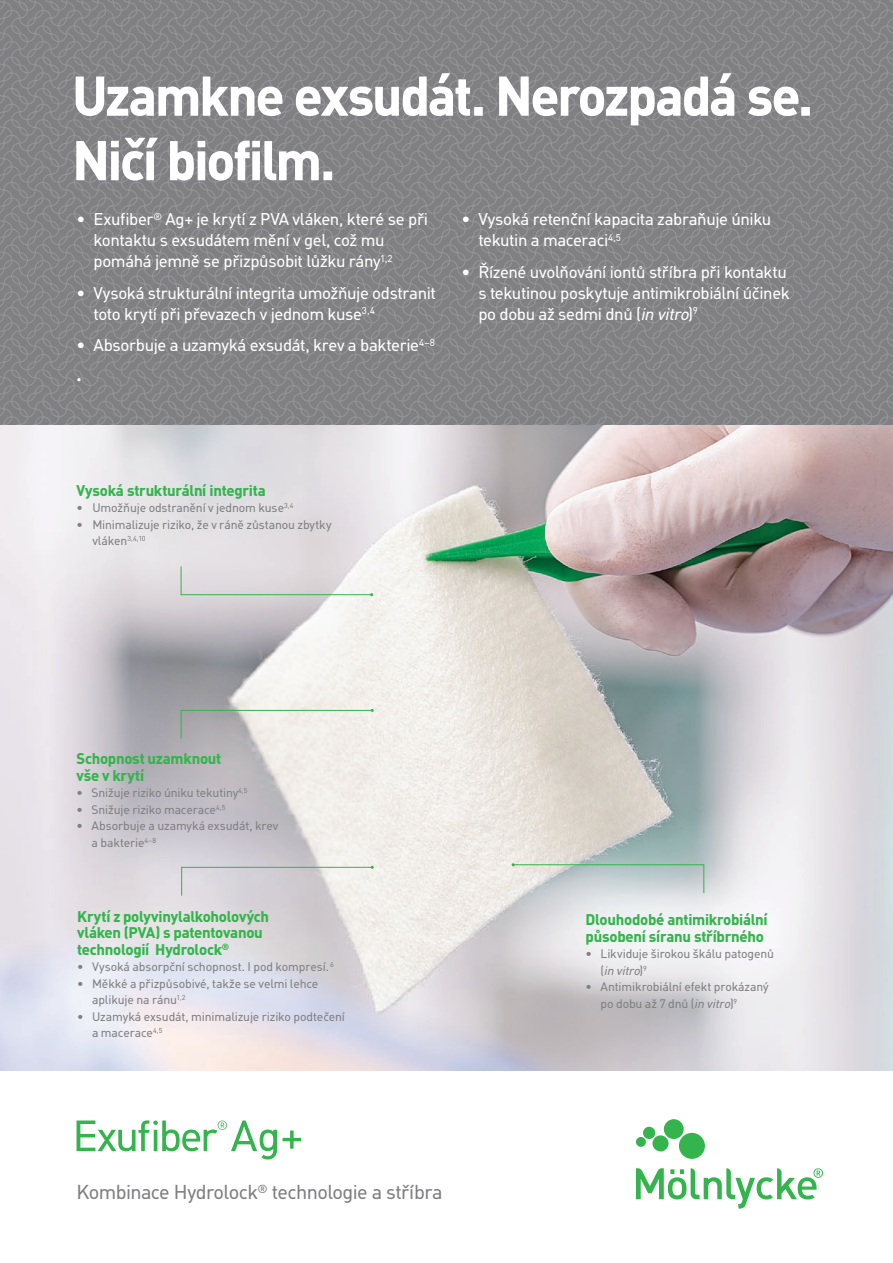
<style>
.page{position:relative;width:893px;height:1263px;background:#fff}
.page>*{position:absolute;margin:0;border:0;box-sizing:border-box;transform-origin:0 0}
.Page_Heading_41_43{font:700 54px/64.5px "Molnlycke Din";letter-spacing:-.04em;color:#fff}
.Product_Page_Sub_Tit{font:19.5px "Molnlycke Din";letter-spacing:-.03em;color:#808083}
.t1{font:16.5px/21px "Molnlycke Din";letter-spacing:-.025em;color:#fff}
.Feature_box_bullet{font:700 15px/16.5px "Molnlycke Din";letter-spacing:-.02em;color:#34b44d}
.Main_Text_Heading_10{font:700 15px "Molnlycke Din";letter-spacing:-.015em;color:#34b44d}
.t2{font:12px/16.5px "Molnlycke Din";letter-spacing:-.01em;color:#808083}
.t3{font:9.6px "Molnlycke Din";color:#fff}
.s1{font-style:italic}
</style>
<div class="page">
<svg style="left:0;top:0;width:893px;height:425px;background:#838386"></svg>
<img style="left:0;top:425px;width:893px;height:645px">
<svg style="left:180px;top:566px;width:193px;height:30px;background:#dadbd9"></svg>
<svg style="left:180px;top:709px;width:194px;height:30px;background:#d3d5cf"></svg>
<svg style="left:181px;top:866px;width:193px;height:30px;background:#d5d7d6"></svg>
<svg style="left:512px;top:863px;width:193px;height:31px;background:#c4d0ce"></svg>
<svg style="left:636px;top:1119px;width:187px;height:89px"></svg>
<svg style="left:77px;top:1120px;width:200px;height:39px"></svg>
<svg style="left:283px;top:1130px;width:18px;height:19px"></svg>
<p class="Page_Heading_41_43" style="left:72px;top:63px;width:742px">Uzamkne exsudát. Nerozpadá se.<br>Ničí biofilm.</p>
<p class="t1" style="left:94px;top:209px;width:336px;text-indent:-17px">• Exufiber<sup>®</sup> Ag+ je krytí z PVA vláken, které se při kontaktu s exsudátem mění v gel, což mu pomáhá jemně se přizpůsobit lůžku rány<sup>1,2</sup></p>
<p class="t1" style="left:94px;top:282px;width:344px;text-indent:-17px">• Vysoká strukturální integrita umožňuje odstranit toto krytí při převazech v jednom kuse<sup>3,4</sup></p>
<p class="t1" style="left:77px;top:335px;width:360px">• Absorbuje a uzamyká exsudát, krev a bakterie<sup>4–8</sup></p>
<p class="t3" style="left:77px;top:374px;width:7px">•</p>
<p class="t1" style="left:478px;top:209px;width:294px;text-indent:-17px">• Vysoká retenční kapacita zabraňuje úniku tekutin a maceraci<sup>4,5</sup></p>
<p class="t1" style="left:478px;top:261px;width:313px;text-indent:-17px">• Řízené uvolňování iontů stříbra při kontaktu s tekutinou poskytuje antimikrobiální účinek po dobu až sedmi dnů (<span class="s1">in vitro</span>)<sup>9</sup></p>
<p class="Main_Text_Heading_10" style="left:77px;top:481px;width:191px">Vysoká strukturální integrita</p>
<p class="t2" style="left:77px;top:500px;width:219px">• Umožňuje odstranění v jednom kuse<sup>3,4</sup></p>
<p class="t2" style="left:92px;top:516px;width:241px;text-indent:-16px">• Minimalizuje riziko, že v ráně zůstanou zbytky vláken<sup>3,4,10</sup></p>
<p class="Feature_box_bullet" style="left:77px;top:750px;width:146px">Schopnost uzamknout vše v krytí</p>
<p class="t2" style="left:77px;top:785px;width:173px">• Snižuje riziko úniku tekutiny<sup>4,5</sup></p>
<p class="t2" style="left:77px;top:801px;width:150px">• Snižuje riziko macerace<sup>4,5</sup></p>
<p class="t2" style="left:92px;top:818px;width:188px;text-indent:-15px">• Absorbuje a uzamyká exsudát, krev a bakterie<sup>4–8</sup></p>
<p class="Feature_box_bullet" style="left:77px;top:908px;width:194px">Krytí z polyvinylalkoholových vláken (PVA) s patentovanou technologií Hydrolock<sup>®</sup></p>
<p class="t2" style="left:77px;top:959px;width:258px">• Vysoká absorpční schopnost. I pod kompresí. <sup>6</sup></p>
<p class="t2" style="left:92px;top:975px;width:228px;text-indent:-15px">• Měkké a přizpůsobivé, takže se velmi lehce aplikuje na ránu<sup>1,2</sup></p>
<p class="t2" style="left:92px;top:1008px;width:254px;text-indent:-15px">• Uzamyká exsudát, minimalizuje riziko podtečení a macerace<sup>4,5</sup></p>
<p class="Product_Page_Sub_Tit" style="left:77px;top:1181px;width:368px">Kombinace Hydrolock<sup>®</sup> technologie a stříbra</p>
<p class="Feature_box_bullet" style="left:585px;top:911px;width:184px">Dlouhodobé antimikrobiální působení síranu stříbrného</p>
<p class="t2" style="left:600px;top:945px;width:175px;text-indent:-15px">• Likviduje širokou škálu patogenů ( <span class="s1">in vitro</span>) <sup>9</sup></p>
<p class="t2" style="left:600px;top:978px;width:170px;text-indent:-15px">• Antimikrobiální efekt prokázaný po dobu až 7 dnů (<span class="s1">in vitro</span>)<sup>9</sup></p>
</div>
